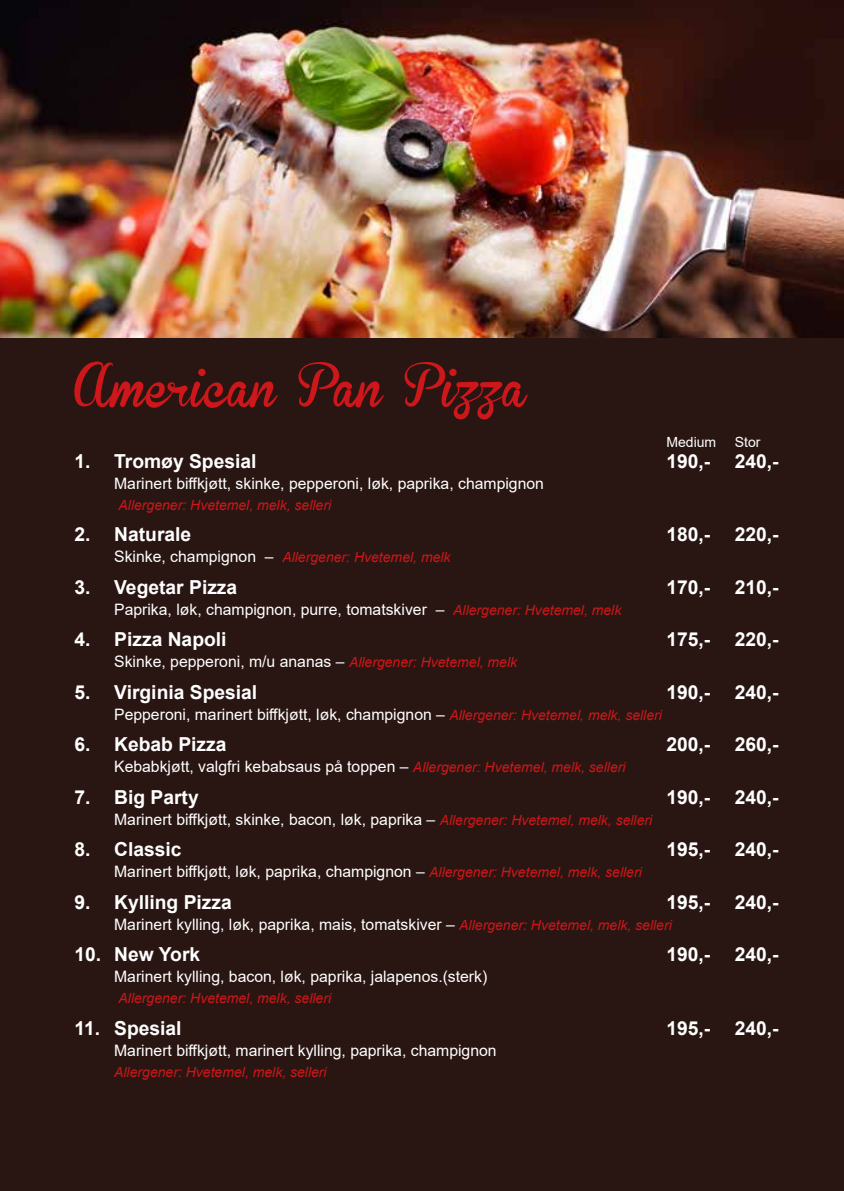
<style>
.page{position:relative;width:844px;height:1191px;background:#fff}
.page>*{position:absolute;margin:0;border:0;box-sizing:border-box;transform-origin:0 0}
.t1{font:63px "Brannboll Fet Num";color:#cd171a}
.t2{font:700 19.25px "Arial";color:#fff}
.t3{font:15.75px "Arial";color:#fff}
.t4{font:italic 14px "Arial";color:#cd171a}
.t5{font:14px "Arial";color:#fff}
.s1{font-style:normal;font-size:15.75px;color:#fff}
.s2{font-style:italic;font-size:14px;color:#cd171a}
</style>
<div class="page">
<div style="left:0;top:0;width:843px;height:1191px;background:#291612"></div>
<img style="left:0;top:0;width:843px;height:337px">
<h1 class="t1" style="left:74px;top:346px;width:453px">American Pan Pizza</h1>
<p class="t5" style="left:666px;top:432px;width:51px">Medium</p>
<p class="t5" style="left:734px;top:432px;width:27px">Stor</p>
<p class="t2" style="left:74px;top:447px;width:183px">1. Tromøy Spesial</p>
<p class="t2" style="left:666px;top:447px;width:45px">190,-</p>
<p class="t2" style="left:734px;top:447px;width:45px">240,-</p>
<p class="t3" style="left:114px;top:472px;width:431px">Marinert biffkjøtt, skinke, pepperoni, løk, paprika, champignon</p>
<p class="t4" style="left:118px;top:495px;width:214px">Allergener: Hvetemel, melk, selleri</p>
<p class="t2" style="left:74px;top:521px;width:118px">2. Naturale</p>
<p class="t2" style="left:666px;top:521px;width:45px">180,-</p>
<p class="t2" style="left:734px;top:521px;width:45px">220,-</p>
<p class="t4" style="left:114px;top:548px;width:338px"><span class="s1">Skinke, champignon –</span> Allergener: Hvetemel, melk</p>
<p class="t2" style="left:74px;top:573px;width:164px">3. Vegetar Pizza</p>
<p class="t2" style="left:666px;top:573px;width:45px">170,-</p>
<p class="t2" style="left:734px;top:573px;width:45px">210,-</p>
<p class="t3" style="left:114px;top:598px;width:508px">Paprika, løk, champignon, purre, tomatskiver – <span class="s2">Allergener: Hvetemel, melk</span></p>
<p class="t2" style="left:74px;top:626px;width:154px">4. Pizza Napoli</p>
<p class="t2" style="left:666px;top:626px;width:45px">175,-</p>
<p class="t2" style="left:734px;top:626px;width:45px">220,-</p>
<p class="t3" style="left:114px;top:651px;width:404px">Skinke, pepperoni, m/u ananas – <span class="s2">Allergener: Hvetemel, melk</span></p>
<p class="t2" style="left:74px;top:678px;width:184px">5. Virginia Spesial</p>
<p class="t2" style="left:666px;top:678px;width:45px">190,-</p>
<p class="t2" style="left:734px;top:678px;width:45px">240,-</p>
<p class="t3" style="left:114px;top:703px;width:549px">Pepperoni, marinert biffkjøtt, løk, champignon – <span class="s2">Allergener: Hvetemel, melk, selleri</span></p>
<p class="t2" style="left:74px;top:731px;width:154px">6. Kebab Pizza</p>
<p class="t2" style="left:666px;top:731px;width:45px">200,-</p>
<p class="t2" style="left:734px;top:731px;width:45px">260,-</p>
<p class="t3" style="left:114px;top:756px;width:512px">Kebabkjøtt, valgfri kebabsaus på toppen – <span class="s2">Allergener: Hvetemel, melk, selleri</span></p>
<p class="t2" style="left:74px;top:783px;width:126px">7. Big Party</p>
<p class="t2" style="left:666px;top:783px;width:45px">190,-</p>
<p class="t2" style="left:734px;top:783px;width:45px">240,-</p>
<p class="t3" style="left:114px;top:808px;width:539px">Marinert biffkjøtt, skinke, bacon, løk, paprika – <span class="s2">Allergener: Hvetemel, melk, selleri</span></p>
<p class="t2" style="left:74px;top:836px;width:109px">8. Classic</p>
<p class="t2" style="left:666px;top:836px;width:45px">195,-</p>
<p class="t2" style="left:734px;top:836px;width:45px">240,-</p>
<p class="t3" style="left:114px;top:861px;width:529px">Marinert biffkjøtt, løk, paprika, champignon – <span class="s2">Allergener: Hvetemel, melk, selleri</span></p>
<p class="t2" style="left:74px;top:888px;width:159px">9. Kylling Pizza</p>
<p class="t2" style="left:666px;top:888px;width:45px">195,-</p>
<p class="t2" style="left:734px;top:888px;width:45px">240,-</p>
<p class="t3" style="left:114px;top:913px;width:559px">Marinert kylling, løk, paprika, mais, tomatskiver – <span class="s2">Allergener: Hvetemel, melk, selleri</span></p>
<p class="t2" style="left:74px;top:941px;width:127px">10. New York</p>
<p class="t2" style="left:666px;top:941px;width:45px">190,-</p>
<p class="t2" style="left:734px;top:941px;width:45px">240,-</p>
<p class="t3" style="left:114px;top:966px;width:374px">Marinert kylling, bacon, løk, paprika, jalapenos.(sterk)</p>
<p class="t4" style="left:118px;top:989px;width:214px">Allergener: Hvetemel, melk, selleri</p>
<p class="t2" style="left:74px;top:1014px;width:109px">11. Spesial</p>
<p class="t2" style="left:666px;top:1014px;width:45px">195,-</p>
<p class="t2" style="left:734px;top:1014px;width:45px">240,-</p>
<p class="t3" style="left:114px;top:1039px;width:384px">Marinert biffkjøtt, marinert kylling, paprika, champignon</p>
<p class="t4" style="left:114px;top:1062px;width:214px">Allergener: Hvetemel, melk, selleri</p>
</div>
